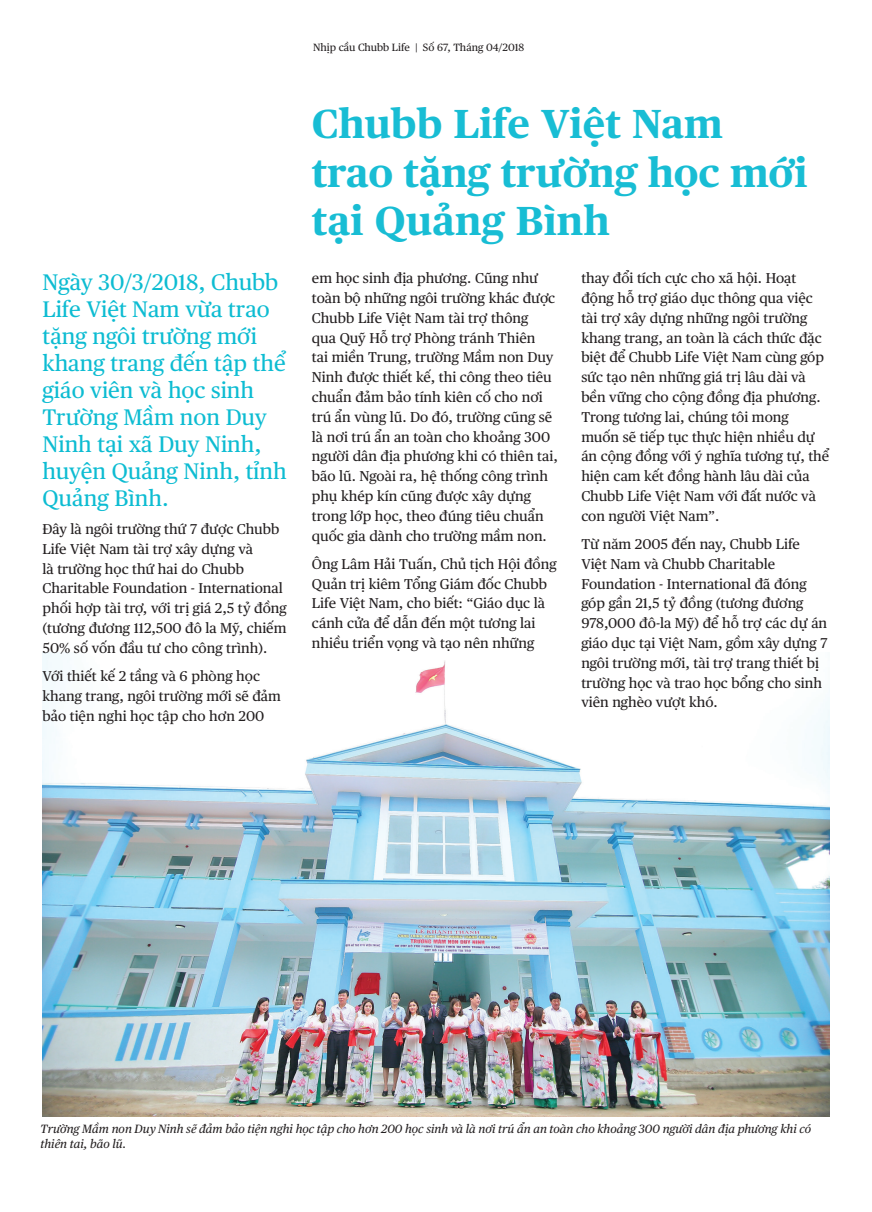
<style>
.page{position:relative;width:872px;height:1212px;background:#fff}
.page>*{position:absolute;margin:0;border:0;box-sizing:border-box;transform-origin:0 0}
.t1{font:700 40.5px/48.6px "Chubb Publico Text VN";color:#18bdd4}
.t2{font:22.5px/27px "Chubb Publico Text VN";color:#0dbcd2}
.t3{font:14.25px/19.8px "Chubb Publico Text VN";color:#231f20}
.t4{font:italic 12px/15px "Chubb Publico Text VN";color:#231f20}
.t5{font:10.5px "Chubb Publico Text VN";color:#231f20}
</style>
<div class="page">
<img style="left:43px;top:653px;width:786px;height:463px">
<p class="t5" style="left:313px;top:39px;width:213px">Nhịp cầu Chubb Life | Số 67, Tháng 04/2018</p>
<h2 class="t2" style="left:43px;top:267px;width:246px">Ngày 30/3/2018, Chubb<br>Life Việt Nam vừa trao tặng ngôi trường mới khang trang đến tập thể giáo viên và học sinh<br>Trường Mầm non Duy<br>Ninh tại xã Duy Ninh, huyện Quảng Ninh, tỉnh<br>Quảng Bình.</h2>
<p class="t3" style="left:43px;top:518px;width:246px">Đây là ngôi trường thứ 7 được Chubb Life Việt Nam tài trợ xây dựng và<br>là trường học thứ hai do Chubb Charitable Foundation - International phối hợp tài trợ, với trị giá 2,5 tỷ đồng (tương đương 112,500 đô la Mỹ, chiếm 50% số vốn đầu tư cho công trình).</p>
<p class="t3" style="left:43px;top:665px;width:240px">Với thiết kế 2 tầng và 6 phòng học khang trang, ngôi trường mới sẽ đảm bảo tiện nghi học tập cho hơn 200</p>
<h1 class="t1" style="left:312px;top:97px;width:497px">Chubb Life Việt Nam trao tặng trường học mới tại Quảng Bình</h1>
<p class="t3" style="left:312px;top:267px;width:247px">em học sinh địa phương. Cũng như toàn bộ những ngôi trường khác được Chubb Life Việt Nam tài trợ thông<br>qua Quỹ Hỗ trợ Phòng tránh Thiên<br>tai miền Trung, trường Mầm non Duy Ninh được thiết kế, thi công theo tiêu chuẩn đảm bảo tính kiên cố cho nơi trú ẩn vùng lũ. Do đó, trường cũng sẽ là nơi trú ẩn an toàn cho khoảng 300 người dân địa phương khi có thiên tai, bão lũ. Ngoài ra, hệ thống công trình phụ khép kín cũng được xây dựng trong lớp học, theo đúng tiêu chuẩn quốc gia dành cho trường mầm non.</p>
<p class="t3" style="left:312px;top:553px;width:246px">Ông Lâm Hải Tuấn, Chủ tịch Hội đồng<br>Quản trị kiêm Tổng Giám đốc Chubb<br>Life Việt Nam, cho biết: “Giáo dục là cánh cửa để dẫn đến một tương lai nhiều triển vọng và tạo nên những</p>
<p class="t3" style="left:581px;top:267px;width:249px">thay đổi tích cực cho xã hội. Hoạt động hỗ trợ giáo dục thông qua việc tài trợ xây dựng những ngôi trường khang trang, an toàn là cách thức đặc biệt để Chubb Life Việt Nam cùng góp sức tạo nên những giá trị lâu dài và bền vững cho cộng đồng địa phương.<br>Trong tương lai, chúng tôi mong muốn sẽ tiếp tục thực hiện nhiều dự án cộng đồng với ý nghĩa tương tự, thể hiện cam kết đồng hành lâu dài của<br>Chubb Life Việt Nam với đất nước và con người Việt Nam”.</p>
<p class="t3" style="left:581px;top:533px;width:248px">Từ năm 2005 đến nay, Chubb Life<br>Việt Nam và Chubb Charitable<br>Foundation - International đã đóng góp gần 21,5 tỷ đồng (tương đương<br>978,000 đô-la Mỹ) để hỗ trợ các dự án giáo dục tại Việt Nam, gồm xây dựng 7 ngôi trường mới, tài trợ trang thiết bị trường học và trao học bổng cho sinh viên nghèo vượt khó.</p>
<p class="t4" style="left:40px;top:1120px;width:772px">Trường Mầm non Duy Ninh sẽ đảm bảo tiện nghi học tập cho hơn 200 học sinh và là nơi trú ẩn an toàn cho khoảng 300 người dân địa phương khi có thiên tai, bão lũ.</p>
</div>
